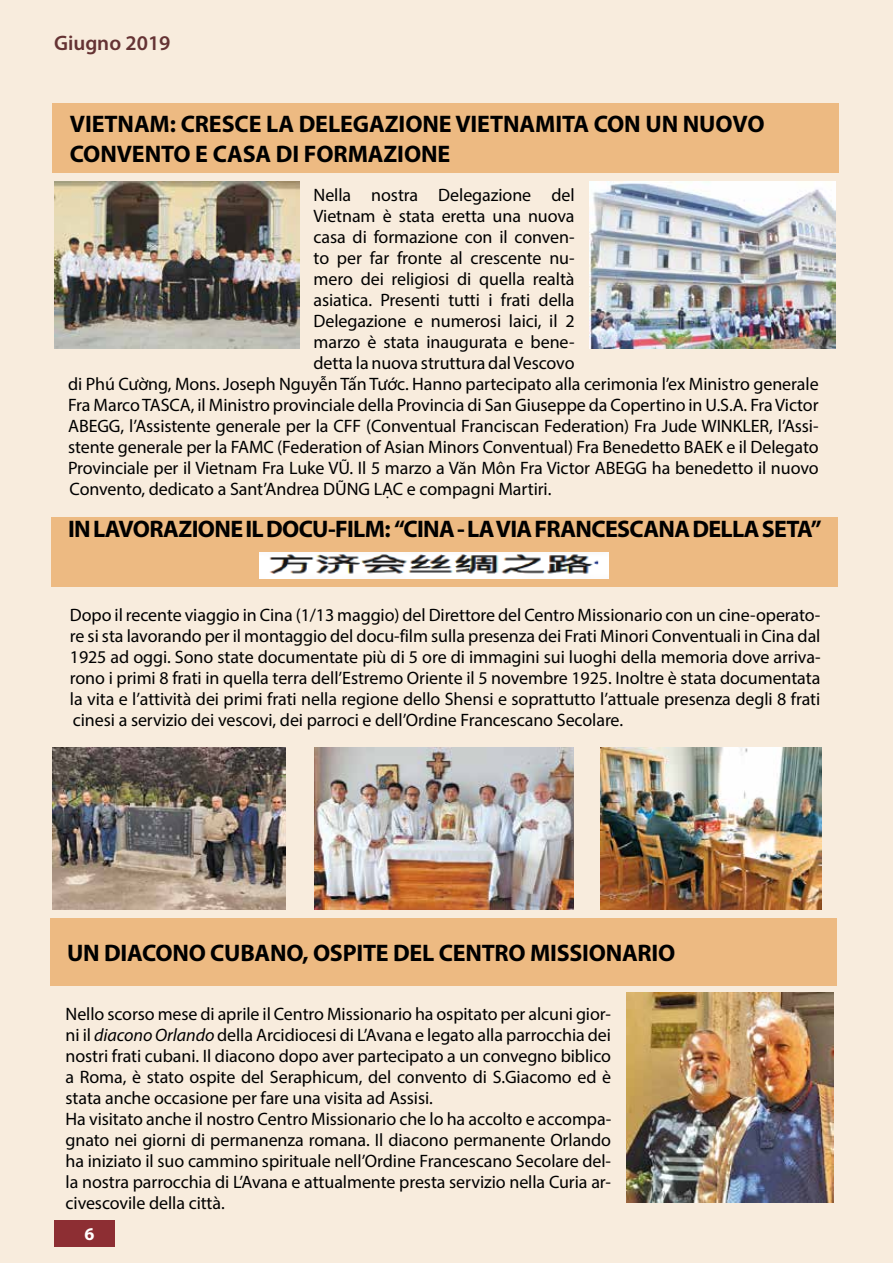
<style>
.page{position:relative;width:893px;height:1263px;background:#f8ecdd}
.page>*{position:absolute;margin:0;border:0;box-sizing:border-box;transform-origin:0 0}
.t1{font:700 24px/30.8px "Myriad Pro";letter-spacing:-.01em;color:#000}
.t2{font:600 21px "Myriad Pro";color:#653334}
.t3{font:18px/21px "Myriad Pro";letter-spacing:-.005em;color:#000;text-align:justify}
.t4{font:700 18px "Myriad Pro";color:#fff}
.s1{font-style:italic}
</style>
<div class="page">
<div style="left:51px;top:181px;width:785px;height:324px;background:#f8ecdd;border-radius:18px"></div>
<div style="left:53px;top:587px;width:785px;height:147px;background:#f8ecdd;border-radius:18px"></div>
<div style="left:53px;top:103px;width:786px;height:70px;background:#edba82"></div>
<div style="left:51px;top:517px;width:786px;height:69px;background:#edba82"></div>
<img style="left:53px;top:747px;width:232px;height:162px">
<img style="left:601px;top:747px;width:221px;height:162px">
<img style="left:314px;top:747px;width:260px;height:162px">
<img style="left:259px;top:552px;width:349px;height:27px">
<img style="left:590px;top:181px;width:246px;height:167px">
<img style="left:54px;top:181px;width:246px;height:167px">
<div style="left:54px;top:1220px;width:60px;height:27px;background:#8d2e33"></div>
<div style="left:50px;top:919px;width:786px;height:67px;background:#edba82"></div>
<img style="left:626px;top:992px;width:207px;height:210px">
<p class="t2" style="left:54px;top:29px;width:118px">Giugno 2019</p>
<h1 class="t1" style="left:70px;top:107px;width:696px">VIETNAM: CRESCE LA DELEGAZIONE VIETNAMITA CON UN NUOVO<br>CONVENTO E CASA DI FORMAZIONE</h1>
<p class="t3" style="left:314px;top:184px;width:262px">Nella nostra Delegazione del</p>
<p class="t3" style="left:314px;top:205px;width:263px">Vietnam è stata eretta una nuova</p>
<p class="t3" style="left:314px;top:226px;width:263px">casa di formazione con il conven-</p>
<p class="t3" style="left:314px;top:247px;width:263px">to per far fronte al crescente nu-</p>
<p class="t3" style="left:314px;top:268px;width:262px">mero dei religiosi di quella realtà</p>
<p class="t3" style="left:314px;top:289px;width:263px">asiatica. Presenti tutti i frati della</p>
<p class="t3" style="left:314px;top:310px;width:263px">Delegazione e numerosi laici, il 2</p>
<p class="t3" style="left:314px;top:331px;width:262px">marzo è stata inaugurata e bene-</p>
<p class="t3" style="left:314px;top:352px;width:262px">detta la nuova struttura dal Vescovo</p>
<p class="t3" style="left:68px;top:373px;width:752px">di Phú Cường, Mons. Joseph Nguyễn Tấn Tước. Hanno partecipato alla cerimonia l’ex Ministro generale</p>
<p class="t3" style="left:68px;top:394px;width:752px">Fra Marco TASCA, il Ministro provinciale della Provincia di San Giuseppe da Copertino in U.S.A. Fra Victor</p>
<p class="t3" style="left:68px;top:415px;width:752px">ABEGG, l’Assistente generale per la CFF (Conventual Franciscan Federation) Fra Jude WINKLER, l’Assi-</p>
<p class="t3" style="left:68px;top:436px;width:752px">stente generale per la FAMC (Federation of Asian Minors Conventual) Fra Benedetto BAEK e il Delegato</p>
<p class="t3" style="left:68px;top:457px;width:752px">Provinciale per il Vietnam Fra Luke VŨ. Il 5 marzo a Văn Môn Fra Victor ABEGG ha benedetto il nuovo</p>
<p class="t3" style="left:70px;top:478px;width:483px">Convento, dedicato a Sant’Andrea DŨNG LẠC e compagni Martiri.</p>
<h1 class="t1" style="left:68px;top:512px;width:755px">IN LAVORAZIONE IL DOCU-FILM: “CINA - LA VIA FRANCESCANA DELLA SETA”</h1>
<p class="t3" style="left:70px;top:604px;width:752px">Dopo il recente viaggio in Cina (1/13 maggio) del Direttore del Centro Missionario con un cine-operato&shy;re si sta lavorando per il montaggio del docu-film sulla presenza dei Frati Minori Conventuali in Cina dal 1925 ad oggi. Sono state documentate più di 5 ore di immagini sui luoghi della memoria dove arriva&shy;rono i primi 8 frati in quella terra dell’Estremo Oriente il 5 novembre 1925. Inoltre è stata documentata la vita e l’attività dei primi frati nella regione dello Shensi e soprattutto l’attuale presenza degli 8 frati cinesi a servizio dei vescovi, dei parroci e dell’Ordine Francescano Secolare.</p>
<h1 class="t1" style="left:67px;top:937px;width:610px">UN DIACONO CUBANO, OSPITE DEL CENTRO MISSIONARIO</h1>
<p class="t3" style="left:66px;top:1003px;width:547px;text-align:left">Nello scorso mese di aprile il Centro Missionario ha ospitato per alcuni gior&shy;ni il <span class="s1">diacono Orlando</span> della Arcidiocesi di L’Avana e legato alla parrocchia dei nostri frati cubani. Il diacono dopo aver partecipato a un convegno biblico a Roma, è stato ospite del Seraphicum, del convento di S.Giacomo ed è stata anche occasione per fare una visita ad Assisi.<br>Ha visitato anche il nostro Centro Missionario che lo ha accolto e accompa&shy;gnato nei giorni di permanenza romana. Il diacono permanente Orlando ha iniziato il suo cammino spirituale nell’Ordine Francescano Secolare del&shy;la nostra parrocchia di L’Avana e attualmente presta servizio nella Curia ar&shy;civescovile della città.</p>
<p class="t4" style="left:84px;top:1222px;width:11px">6</p>
</div>
